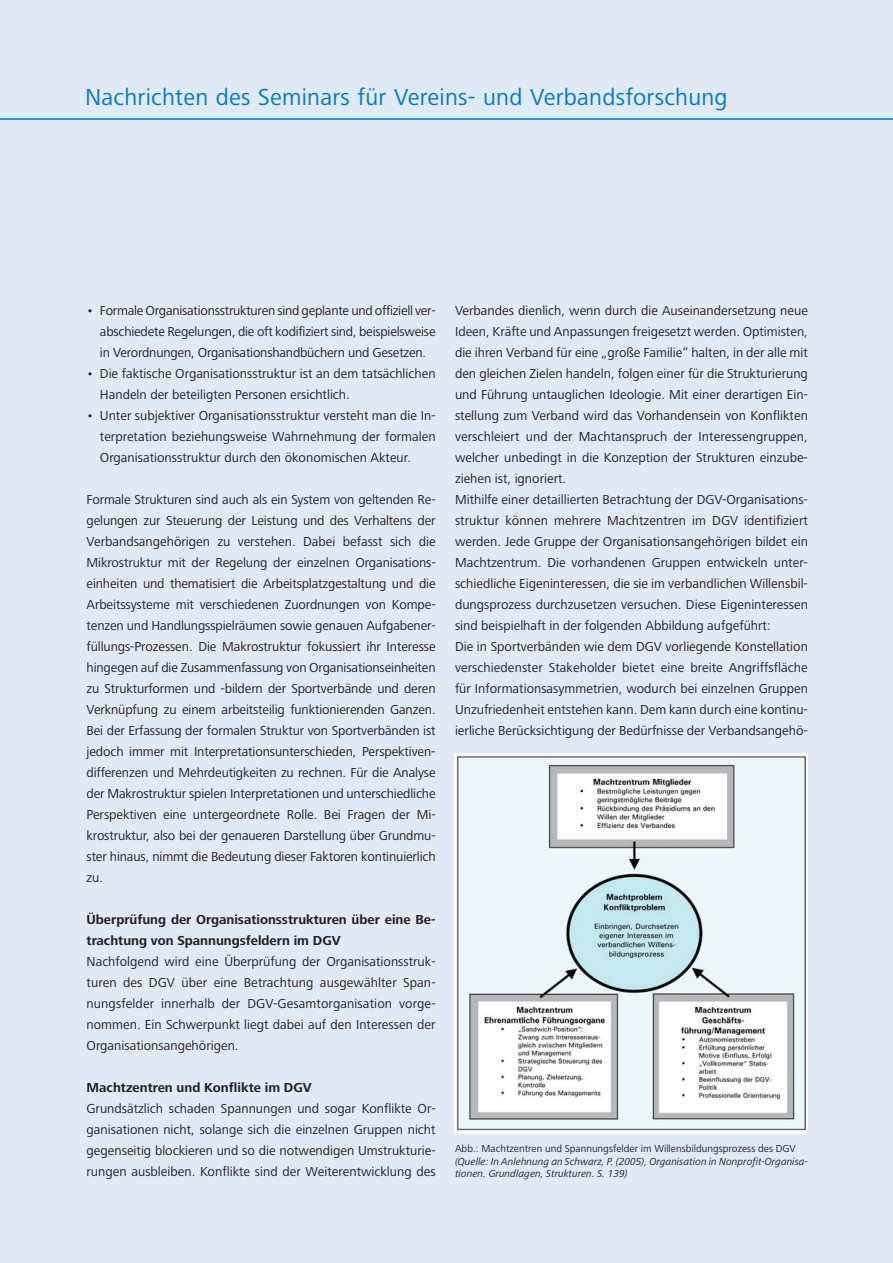
<style>
.page{position:relative;width:893px;height:1263px;background:#e0e9f6}
.page>*{position:absolute;margin:0;border:0;box-sizing:border-box;transform-origin:0 0}
.t1{font:24px "Frutiger Next LT";letter-spacing:.01em;color:#007ac2}
.t2{font:13.5px/21px "Frutiger Next LT";color:#231f20;text-align:justify}
.t3{font:700 13.5px/21px "Frutiger Next LT";color:#231f20}
.t4{font:italic 10.5px/12.6px "Frutiger Next LT";color:#231f20}
.t5{font:10.5px "Frutiger Next LT";color:#231f20}
</style>
<div class="page">
<hr style="left:0;top:118px;width:893px;height:2px;background:#007ac2">
<img style="left:455px;top:754px;width:353px;height:379px">
<h1 class="t1" style="left:85px;top:88px;width:644px">Nachrichten des Seminars für Vereins- und Verbandsforschung</h1>
<p class="t2" style="left:100px;top:301px;width:337px;text-indent:-13px">• Formale Organisationsstrukturen sind geplante und offiziell ver&shy;abschiedete Regelungen, die oft kodifiziert sind, beispielsweise in Verordnungen, Organisationshandbüchern und Gesetzen.</p>
<p class="t2" style="left:100px;top:364px;width:337px;text-indent:-13px">• Die faktische Organisationsstruktur ist an dem tatsächlichen<br>Handeln der beteiligten Personen ersichtlich.</p>
<p class="t2" style="left:100px;top:406px;width:337px;text-indent:-13px">• Unter subjektiver Organisationsstruktur versteht man die In&shy;terpretation beziehungsweise Wahrnehmung der formalen Organisationsstruktur durch den ökonomischen Akteur.</p>
<p class="t2" style="left:87px;top:490px;width:351px">Formale Strukturen sind auch als ein System von geltenden Re&shy;gelungen zur Steuerung der Leistung und des Verhaltens der Verbandsangehörigen zu verstehen. Dabei befasst sich die Mikrostruktur mit der Regelung der einzelnen Organisations&shy;einheiten und thematisiert die Arbeitsplatzgestaltung und die Arbeitssys teme mit verschiedenen Zuordnungen von Kompe&shy;tenzen und Handlungsspielräumen sowie genauen Aufgabener&shy;füllungs-Prozessen. Die Makrostruktur fokussiert ihr Interesse hingegen auf die Zusammenfassung von Organisationseinheiten zu Strukturformen und -bildern der Sportverbände und deren Verknüpfung zu einem arbeitsteilig funktionierenden Ganzen.<br>Bei der Erfassung der formalen Struktur von Sportverbänden ist jedoch immer mit Interpretationsunterschieden, Perspektiven&shy;differenzen und Mehrdeutigkeiten zu rechnen. Für die Analyse der Makrostruktur spielen Interpretationen und unterschiedliche Perspektiven eine untergeordnete Rolle. Bei Fragen der Mi&shy;krostruktur, also bei der genaueren Darstellung über Grundmu&shy;ster hinaus, nimmt die Bedeutung dieser Faktoren kontinuierlich zu.</p>
<p class="t3" style="left:87px;top:910px;width:351px">Überprüfung der Organisationsstrukturen über eine Be&shy;trachtung von Spannungsfeldern im DGV</p>
<p class="t2" style="left:87px;top:952px;width:351px">Nachfolgend wird eine Überprüfung der Organisationsstruk&shy;turen des DGV über eine Betrachtung ausgewählter Span&shy;nungsfelder innerhalb der DGV-Gesamtorganisation vorge&shy;nommen. Ein Schwerpunkt liegt dabei auf den Interessen der Organisationsangehörigen.</p>
<p class="t3" style="left:87px;top:1078px;width:227px">Machtzentren und Konflikte im DGV</p>
<p class="t2" style="left:87px;top:1099px;width:351px">Grundsätzlich schaden Spannungen und sogar Konflikte Or&shy;ganisationen nicht, solange sich die einzelnen Gruppen nicht gegenseitig blockieren und so die notwendigen Umstrukturie&shy;rungen ausbleiben. Konflikte sind der Weiterentwicklung des</p>
<p class="t2" style="left:455px;top:301px;width:354px;text-align:left">Verbandes dienlich, wenn durch die Auseinandersetzung neue Ideen, Kräfte und Anpassungen freigesetzt werden. Optimisten, die ihren Verband für eine „große Familie“ halten, in der alle mit den gleichen Zielen handeln, folgen einer für die Strukturierung und Führung untauglichen Ideologie. Mit einer derartigen Ein&shy;stellung zum Verband wird das Vorhandensein von Konflikten verschleiert und der Machtanspruch der Interessengruppen, welcher unbedingt in die Konzeption der Strukturen einzube&shy;ziehen ist, ignoriert.<br>Mithilfe einer detaillierten Betrachtung der DGV-Organisations&shy;struktur können mehrere Machtzentren im DGV identifiziert werden. Jede Gruppe der Organisationsangehörigen bildet ein Machtzentrum. Die vorhandenen Gruppen entwickeln unter&shy;schiedliche Eigeninteressen, die sie im verbandlichen Willensbil&shy;dungsprozess durchzusetzen versuchen. Diese Eigeninteressen sind beispielhaft in der folgenden Abbildung aufgeführt:<br>Die in Sportverbänden wie dem DGV vorliegende Konstellation verschiedenster Stakeholder bietet eine breite Angriffsfläche für Informationsasymmetrien, wodurch bei einzelnen Gruppen Unzufriedenheit entstehen kann. Dem kann durch eine kontinu&shy;ierliche Berücksichtigung der Bedürfnisse der Verbandsangehö-</p>
<p class="t5" style="left:455px;top:1144px;width:342px">Abb.: Machtzentren und Spannungsfelder im Willensbildungsprozess des DGV</p>
<p class="t4" style="left:455px;top:1156px;width:354px">(Quelle: In Anlehnung an Schwarz, P. (2005), Organisation in Nonprofit-Organisa&shy;tionen. Grundlagen, Strukturen. S. 139)</p>
</div>
